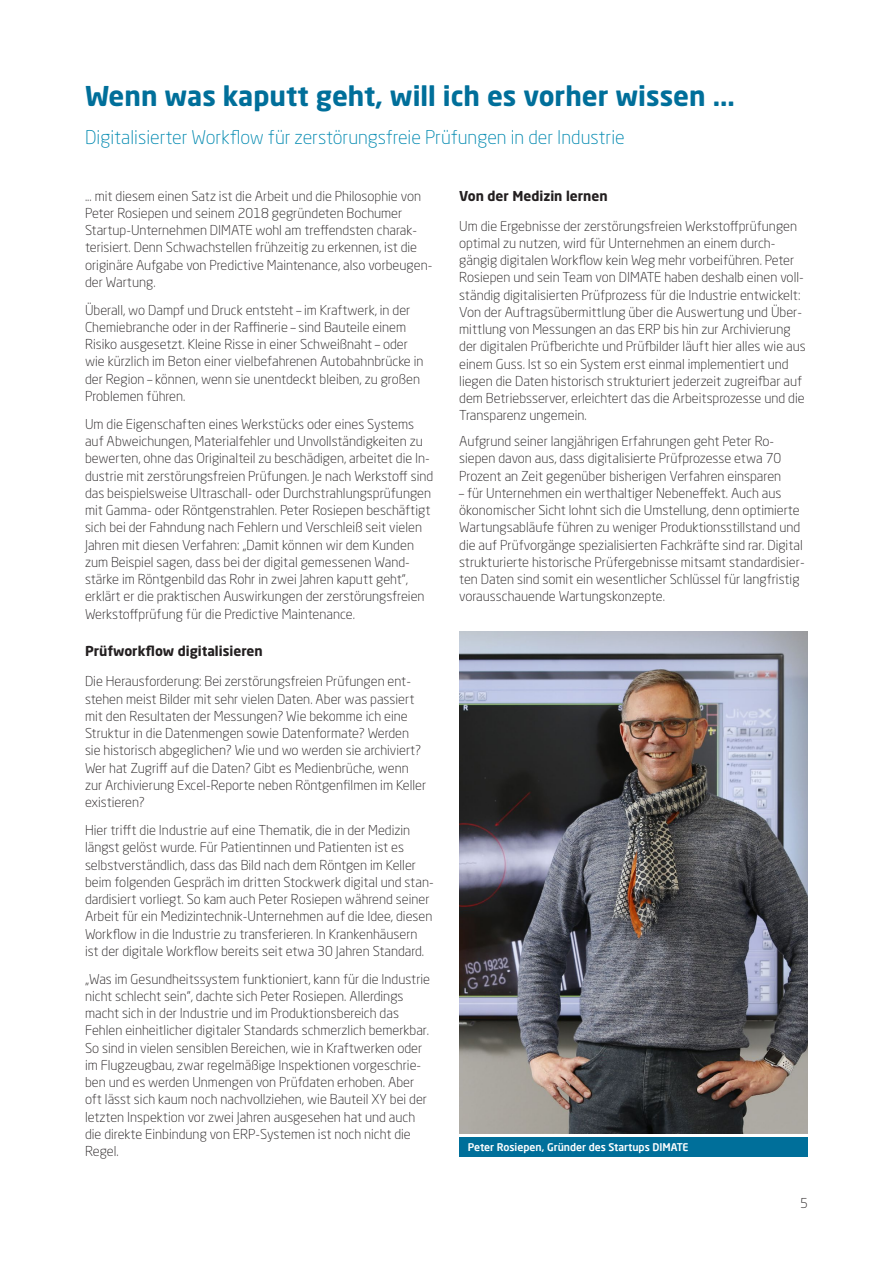
<style>
.page{position:relative;width:893px;height:1263px;background:#fff}
.page>*{position:absolute;margin:0;border:0;box-sizing:border-box;transform-origin:0 0}
.Subhead{font:700 27px "Neo Sans Std";color:#006f9a}
.Subhead-2{font:300 18.75px "Neo Sans Std";color:#0189b0}
.Grundschrift_9_11_5{font:300 13.5px/17.2px "Neo Sans Std";color:#231f20}
.Zwischenüberschrifte{font:700 13.5px "Neo Sans Std";color:#231f20}
.t1{font:500 10.5px "Neo Sans Pro";color:#fff}
</style>
<div class="page">
<div style="left:459px;top:1137px;width:349px;height:20px;background:#006f9a"></div>
<img style="left:459px;top:631px;width:349px;height:503px">
<p class="Subhead" style="left:85px;top:78px;width:651px">Wenn was kaputt geht, will ich es vorher wissen ...</p>
<p class="Subhead-2" style="left:85px;top:126px;width:541px">Digitalisierter Workflow für zerstörungsfreie Prüfungen in der Industrie</p>
<p class="Grundschrift_9_11_5" style="left:85px;top:187px;width:349px">... mit diesem einen Satz ist die Arbeit und die Philosophie von Peter Rosiepen und seinem 2018 gegründeten Bochumer Startup-Unternehmen DIMATE wohl am treffendsten charak&shy;terisiert. Denn Schwachstellen frühzeitig zu erkennen, ist die originäre Aufgabe von Predictive Maintenance, also vorbeugen&shy;der Wartung.</p>
<p class="Grundschrift_9_11_5" style="left:85px;top:301px;width:340px">Überall, wo Dampf und Druck entsteht – im Kraftwerk, in der Chemiebranche oder in der Raffinerie – sind Bauteile einem Risiko ausgesetzt. Kleine Risse in einer Schweißnaht – oder wie kürzlich im Beton einer vielbefahrenen Autobahnbrücke in der Region – können, wenn sie unentdeckt bleiben, zu großen Problemen führen.</p>
<p class="Grundschrift_9_11_5" style="left:85px;top:415px;width:350px">Um die Eigenschaften eines Werkstücks oder eines Systems auf Abweichungen, Materialfehler und Unvollständigkeiten zu bewerten, ohne das Originalteil zu beschädigen, arbeitet die In&shy;dustrie mit zerstörungsfreien Prüfungen. Je nach Werkstoff sind das beispielsweise Ultraschall- oder Durchstrahlungsprüfungen mit Gamma- oder Röntgenstrahlen. Peter Rosiepen beschäftigt sich bei der Fahndung nach Fehlern und Verschleiß seit vielen Jahren mit diesen Verfahren: „Damit können wir dem Kunden zum Beispiel sagen, dass bei der digital gemessenen Wand&shy;stärke im Röntgenbild das Rohr in zwei Jahren kaputt geht“, erklärt er die praktischen Auswirkungen der zerstörungsfreien Werkstoffprüfung für die Predictive Maintenance.</p>
<p class="Zwischenüberschrifte" style="left:85px;top:643px;width:179px">Prüfworkflow digitalisieren</p>
<p class="Grundschrift_9_11_5" style="left:85px;top:673px;width:343px">Die Herausforderung: Bei zerstörungsfreien Prüfungen ent&shy;stehen meist Bilder mit sehr vielen Daten. Aber was passiert mit den Resultaten der Messungen? Wie bekomme ich eine Struktur in die Datenmengen sowie Datenformate? Werden sie historisch abgeglichen? Wie und wo werden sie archiviert?<br>Wer hat Zugriff auf die Daten? Gibt es Medienbrüche, wenn zur Archivierung Excel-Reporte neben Röntgenfilmen im Keller existieren?</p>
<p class="Grundschrift_9_11_5" style="left:85px;top:821px;width:350px">Hier trifft die Industrie auf eine Thematik, die in der Medizin längst gelöst wurde. Für Patientinnen und Patienten ist es selbstverständlich, dass das Bild nach dem Röntgen im Keller beim folgenden Gespräch im dritten Stockwerk digital und stan&shy;dardisiert vorliegt. So kam auch Peter Rosiepen während seiner Arbeit für ein Medizintechnik-Unternehmen auf die Idee, diesen Workflow in die Industrie zu transferieren. In Krankenhäusern ist der digitale Workflow bereits seit etwa 30 Jahren Standard.</p>
<p class="Grundschrift_9_11_5" style="left:85px;top:970px;width:347px">„Was im Gesundheitssystem funktioniert, kann für die Industrie nicht schlecht sein“, dachte sich Peter Rosiepen. Allerdings macht sich in der Industrie und im Produktionsbereich das Fehlen einheitlicher digitaler Standards schmerzlich bemerkbar.<br>So sind in vielen sensiblen Bereichen, wie in Kraftwerken oder im Flugzeugbau, zwar regelmäßige Inspektionen vorgeschrie&shy;ben und es werden Unmengen von Prüfdaten erhoben. Aber oft lässt sich kaum noch nachvollziehen, wie Bauteil XY bei der letzten Inspektion vor zwei Jahren ausgesehen hat und auch die direkte Einbindung von ERP-Systemen ist noch nicht die Regel.</p>
<p class="Zwischenüberschrifte" style="left:459px;top:187px;width:150px">Von der Medizin lernen</p>
<p class="Grundschrift_9_11_5" style="left:459px;top:217px;width:348px">Um die Ergebnisse der zerstörungsfreien Werkstoffprüfungen optimal zu nutzen, wird für Unternehmen an einem durch&shy;gängig digitalen Workflow kein Weg mehr vorbeiführen. Peter Rosiepen und sein Team von DIMATE haben deshalb einen voll&shy;ständig digitalisierten Prüfprozess für die Industrie entwickelt:<br>Von der Auftragsübermittlung über die Auswertung und Über&shy;mittlung von Messungen an das ERP bis hin zur Archivierung der digitalen Prüfberichte und Prüfbilder läuft hier alles wie aus einem Guss. Ist so ein System erst einmal implementiert und liegen die Daten historisch strukturiert jederzeit zugreifbar auf dem Betriebsserver, erleichtert das die Arbeitsprozesse und die Transparenz ungemein.</p>
<p class="Grundschrift_9_11_5" style="left:459px;top:432px;width:324px">Aufgrund seiner langjährigen Erfahrungen geht Peter Ro&shy;siepen davon aus, dass digitalisierte Prüfprozesse etwa 70<br>Prozent an Zeit gegenüber bisherigen Verfahren einsparen</p>
<p class="Grundschrift_9_11_5" style="left:459px;top:484px;width:347px">– für Unternehmen ein werthaltiger Nebeneffekt. Auch aus ökonomischer Sicht lohnt sich die Umstellung, denn optimierte Wartungsabläufe führen zu weniger Produktionsstillstand und die auf Prüfvorgänge spezialisierten Fachkräfte sind rar. Digital strukturierte historische Prüfergebnisse mitsamt standardisier&shy;ten Daten sind somit ein wesentlicher Schlüssel für langfristig vorausschauende Wartungskonzepte.</p>
<p class="t1" style="left:468px;top:1140px;width:222px">Peter Rosiepen, Gründer des Startups DIMATE</p>
<p class="Grundschrift_9_11_5" style="left:800px;top:1194px;width:9px">5</p>
</div>
